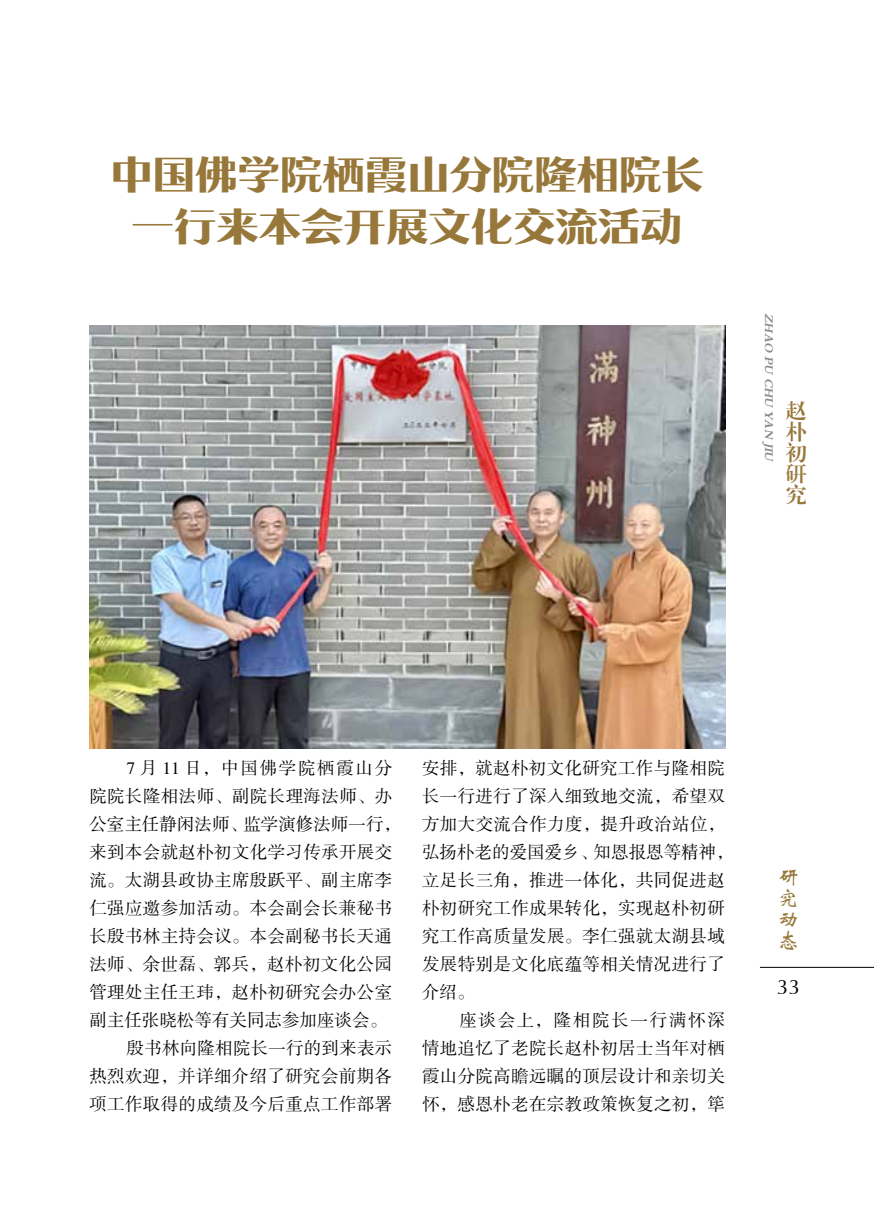
<style>
.page{position:relative;width:874px;height:1221px;background:#fff}
.page>*{position:absolute;margin:0;border:0;box-sizing:border-box;transform-origin:0 0}
.t1{font:38.5px/52.5px "FZRUISY DAJW GB1 0";color:#98783a;text-align:center;scale:1.1 1}
.t2{font:21px/21px "FZXBSK GBK1 0";color:#98783a;text-align:justify}
.t3{font:21px/21px "FZWBK GBK1 0";color:#98783a;text-align:justify}
.t4{font:21px "FZWBK GBK1 0";color:#000}
.t5{font:17.5px/28px "FZSSK GBK1 0";letter-spacing:.02em;color:#000}
.t6{font:17.5px "FZSSK GBK1 0";color:#000}
.t7{font:17.5px "FZSSK GBK1 0";letter-spacing:.095em;color:#000}
.t8{font:italic 12.25px "FZDBSK GBK1 0";color:#898989}
</style>
<div class="page">
<hr style="left:759px;top:967px;width:114px;height:1px;background:#000">
<img style="left:89px;top:325px;width:635px;height:423px">
<h1 class="t1" style="left:110px;top:149px;width:541px">中国佛学院栖霞山分院隆相院长一行来本会开展文化交流活动</h1>
<p class="t8" style="left:775px;top:313px;width:152px;rotate:90deg">ZHAO PU CHU YAN JIU</p>
<p class="t2" style="left:785px;top:401px;width:22px">赵朴初研究</p>
<p class="t7" style="left:126px;top:758px;width:267px">7 月 11 日，中国佛学院栖霞山分</p>
<p class="t5" style="left:89px;top:782px;width:304px">院院长隆相法师、副院长理海法师、办</p>
<p class="t6" style="left:89px;top:814px;width:313px">公室主任静闲法师、监学演修法师一行，</p>
<p class="t5" style="left:89px;top:838px;width:304px">来到本会就赵朴初文化学习传承开展交</p>
<p class="t5" style="left:89px;top:866px;width:304px">流。太湖县政协主席殷跃平、副主席李</p>
<p class="t5" style="left:89px;top:894px;width:304px">仁强应邀参加活动。本会副会长兼秘书</p>
<p class="t5" style="left:89px;top:922px;width:304px">长殷书林主持会议。本会副秘书长天通</p>
<p class="t5" style="left:89px;top:950px;width:304px">法师、余世磊、郭兵，赵朴初文化公园</p>
<p class="t5" style="left:89px;top:978px;width:304px">管理处主任王玮，赵朴初研究会办公室</p>
<p class="t6" style="left:89px;top:1010px;width:299px">副主任张晓松等有关同志参加座谈会。</p>
<p class="t5" style="left:126px;top:1034px;width:267px">殷书林向隆相院长一行的到来表示</p>
<p class="t5" style="left:89px;top:1062px;width:304px">热烈欢迎，并详细介绍了研究会前期各</p>
<p class="t5" style="left:89px;top:1090px;width:304px">项工作取得的成绩及今后重点工作部署</p>
<p class="t5" style="left:422px;top:754px;width:313px">安排，就赵朴初文化研究工作与隆相院长一行进行了深入细致地交流，希望双方加大交流合作力度，提升政治站位，弘扬朴老的爱国爱乡、知恩报恩等精神，立足长三角，推进一体化，共同促进赵朴初研究工作成果转化，实现赵朴初研究工作高质量发展。李仁强就太湖县域发展特别是文化底蕴等相关情况进行了介绍。</p>
<p class="t5" style="left:422px;top:1006px;width:304px;text-align:justify;text-indent:37px">座谈会上，隆相院长一行满怀深情地追忆了老院长赵朴初居士当年对栖霞山分院高瞻远瞩的顶层设计和亲切关怀，感恩朴老在宗教政策恢复之初，筚</p>
<p class="t3" style="left:777px;top:868px;width:21px">研究动态</p>
<p class="t4" style="left:776px;top:975px;width:25px">33</p>
</div>
